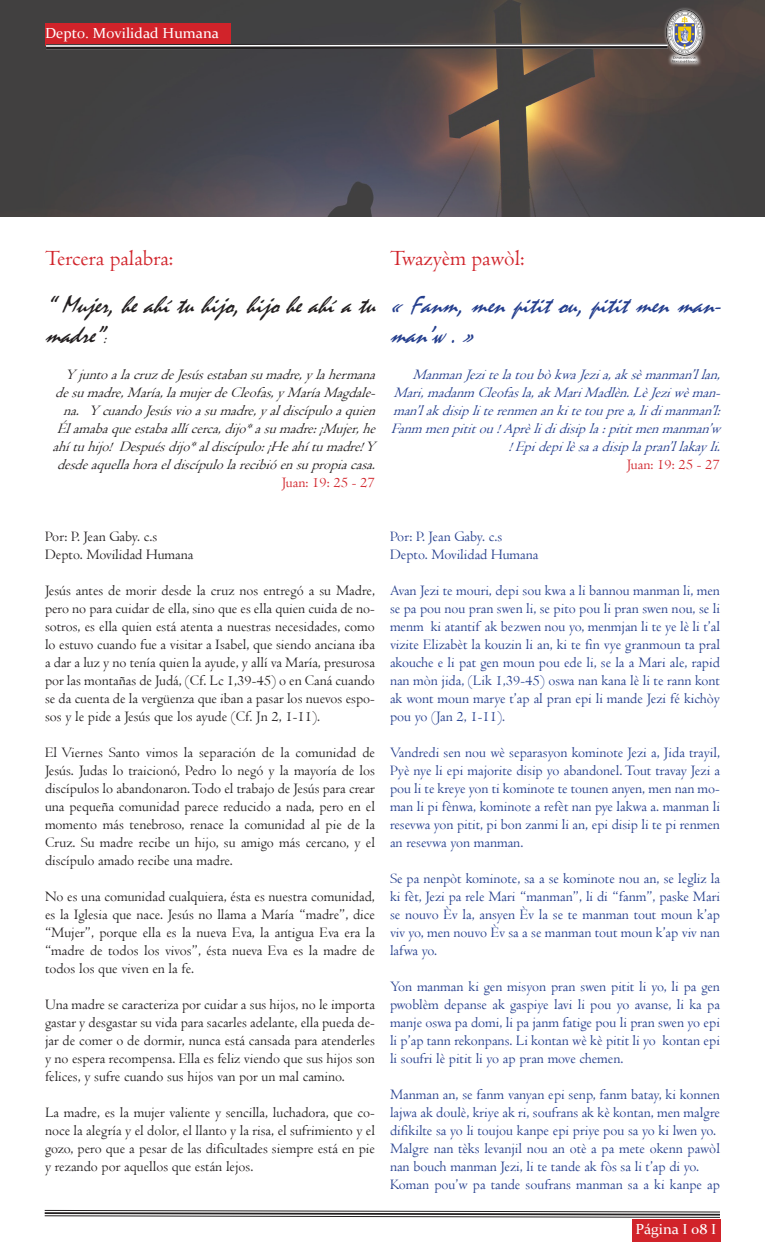
<style>
.page{position:relative;width:765px;height:1260px;background:#fff}
.page>*{position:absolute;margin:0;border:0;box-sizing:border-box;transform-origin:0 0}
.t1{font:italic 25px/30px "Mistral";color:#231f20}
.t2{font:italic 25px "Mistral";color:#253f8e}
.t3{font:22.5px "Centaur";color:#d1232a}
.t4{font:15px/18px "Centaur";color:#231f20;text-align:justify}
.t5{font:15px/18px "Centaur";color:#253f8e;text-align:justify}
.t6{font:italic 15px/18px "Centaur";color:#231f20;text-align:right}
.t7{font:italic 15px/18px "Centaur";letter-spacing:-.05em;color:#253f8e;text-align:right}
.t8{font:15px "Centaur";color:#d1232a}
.t9{font:14.5px "Constantia";color:#fff}
.s1{color:#253f8e}
.s2{font-family:"Centaur";font-size:15px}
</style>
<div class="page">
<img style="left:0;top:0;width:765px;height:217px">
<div style="left:45px;top:23px;width:185px;height:22px;background:#d1232a"></div>
<div style="left:632px;top:1219px;width:88px;height:22px;background:#d1232a"></div>
<svg style="left:44px;top:1210px;width:676px;height:8px"></svg>
<img style="left:654px;top:7px;width:60px;height:60px">
<svg style="left:41px;top:41px;width:632px;height:11px"></svg>
<p class="t9" style="left:45px;top:23px;width:175px">Depto. Movilidad Humana</p>
<p class="t3" style="left:45px;top:244px;width:130px">Tercera palabra:</p>
<p class="t1" style="left:45px;top:290px;width:687px">“ Mujer, he ahí tu hijo, hijo he ahí a tu <span class="s1">« Fanm, men pitit ou, pitit men man&shy;</span>madre”<span class="s2">:</span></p>
<p class="t6" style="left:53px;top:365px;width:330px">YjuntoalacruzdeJesúsestabansumadre,y lahermana desumadre,María,lamujerdeCleofas,y MaríaMagdale&shy;na. YcuandoJesúsvioasumadre,y aldiscípuloaquien Élamabaqueestabaallícerca,dijo*asumadre:¡Mujer,he ahítuhijo! Despuésdijo*aldiscípulo:¡Heahítumadre!Y desdeaquellahoraeldiscípulolarecibióensupropiacasa.</p>
<p class="t8" style="left:282px;top:473px;width:95px">Juan: 19: 25 - 27</p>
<p class="t3" style="left:390px;top:244px;width:136px">Twazyèm pawòl:</p>
<p class="t2" style="left:390px;top:320px;width:95px">man’w.»</p>
<p class="t7" style="left:391px;top:365px;width:336px">ManmanJezitelatoubòkwaJezia,aksèmanman’llan, Mari,madanmCleofasla,akMariMadlèn.LèJeziwèman&shy;man’lakdisipliterenmenankitetouprea,lidimanman’l:<br>Fanmmenpititou!Aprèlididisipla:pititmenmanman’w !Epidepilèsaadisiplapran’llakay li.</p>
<p class="t8" style="left:627px;top:455px;width:95px">Juan: 19: 25 - 27</p>
<p class="t4" style="left:45px;top:527px;width:114px">Por: P. Jean Gaby. c.s</p>
<p class="t4" style="left:45px;top:545px;width:150px">Depto. Movilidad Humana</p>
<p class="t4" style="left:45px;top:581px;width:332px">Jesús antes de morir desde la cruz nos entregó a su Madre, pero no para cuidar de ella, sino que es ella quien cuida de no&shy;sotros, es ella quien está atenta a nuestras necesidades, como lo estuvo cuando fue a visitar a Isabel, que siendo anciana iba a dar a luz y no tenía quien la ayude, y allí va María, presurosa por las montañas de Judá, (Cf. Lc 1,39-45) o en Caná cuando se da cuenta de la vergüenza que iban a pasar los nuevos espo&shy;sos y le pide a Jesús que los ayude (Cf. Jn 2, 1-11).</p>
<p class="t4" style="left:45px;top:743px;width:331px">El Viernes Santo vimos la separación de la comunidad de Jesús. Judas lo traicionó, Pedro lo negó y la mayoría de los discípulos lo abandonaron. Todo el trabajo de Jesús para crear una pequeña comunidad parece reducido a nada, pero en el momento más tenebroso, renace la comunidad al pie de la Cruz. Su madre recibe un hijo, su amigo más cercano, y el discípulo amado recibe una madre.</p>
<p class="t4" style="left:45px;top:887px;width:331px">No es una comunidad cualquiera, ésta es nuestra comunidad, es la Iglesia que nace. Jesús no llama a María “madre”, dice “Mujer”, porque ella es la nueva Eva, la antigua Eva era la “madre de todos los vivos”, ésta nueva Eva es la madre de todos los que viven en la fe.</p>
<p class="t4" style="left:45px;top:995px;width:332px">Una madre se caracteriza por cuidar a sus hijos, no le importa gastar y desgastar su vida para sacarles adelante, ella pueda de&shy;jar de comer o de dormir, nunca está cansada para atenderles y no espera recompensa. Ella es feliz viendo que sus hijos son felices, y sufre cuando sus hijos van por un mal camino.</p>
<p class="t4" style="left:45px;top:1103px;width:332px">La madre, es la mujer valiente y sencilla, luchadora, que co&shy;noce la alegría y el dolor, el llanto y la risa, el sufrimiento y el gozo, pero que a pesar de las dificultades siempre está en pie y rezando por aquellos que están lejos.</p>
<p class="t5" style="left:390px;top:527px;width:114px">Por: P. Jean Gaby. c.s</p>
<p class="t5" style="left:390px;top:545px;width:150px">Depto. Movilidad Humana</p>
<p class="t5" style="left:390px;top:581px;width:331px">Avan Jezi te mouri, depi sou kwa a li bannou manman li, men se pa pou nou pran swen li, se pito pou li pran swen nou, se li menm ki atantif ak bezwen nou yo, menmjan li te ye lè li t’al vizite Elizabèt la kouzin li an, ki te fin vye granmoun ta pral akouche e li pat gen moun pou ede li, se la a Mari ale, rapid nan mòn jida, (Lik 1,39-45) oswa nan kana lè li te rann kont ak wont moun marye t’ap al pran epi li mande Jezi fé kichòy pou yo (Jan 2, 1-11).</p>
<p class="t5" style="left:390px;top:743px;width:332px">Vandredi sen nou wè separasyon kominote Jezi a, Jida trayil, Pyè nye li epi majorite disip yo abandonel. Tout travay Jezi a pou li te kreye yon ti kominote te tounen anyen, men nan mo&shy;man li pi fènwa, kominote a refèt nan pye lakwa a. manman li resevwa yon pitit, pi bon zanmi li an, epi disip li te pi renmen an resevwa yon manman.</p>
<p class="t5" style="left:390px;top:869px;width:331px">Se pa nenpòt kominote, sa a se kominote nou an, se legliz la ki fèt, Jezi pa rele Mari “manman”, li di “fanm”, paske Mari se nouvo Èv la, ansyen Èv la se te manman tout moun k’ap viv yo, men nouvo Èv sa a se manman tout moun k’ap viv nan lafwa yo.</p>
<p class="t5" style="left:390px;top:977px;width:331px">Yon manman ki gen misyon pran swen pitit li yo, li pa gen pwoblèm depanse ak gaspiye lavi li pou yo avanse, li ka pa manje oswa pa domi, li pa janm fatige pou li pran swen yo epi li p’ap tann rekonpans. Li kontan wè kè pitit li yo kontan epi li soufri lè pitit li yo ap pran move chemen.</p>
<p class="t5" style="left:390px;top:1085px;width:332px">Manman an, se fanm vanyan epi senp, fanm batay, ki konnen lajwa ak doulè, kriye ak ri, soufrans ak kè kontan, men malgre difikilte sa yo li toujou kanpe epi priye pou sa yo ki lwen yo.</p>
<p class="t5" style="left:390px;top:1139px;width:331px">Malgre nan tèks levanjil nou an otè a pa mete okenn pawòl nan bouch manman Jezi, li te tande ak fòs sa li t’ap di yo.</p>
<p class="t5" style="left:390px;top:1175px;width:331px">Koman pou’w pa tande soufrans manman sa a ki kanpe ap</p>
<p class="t9" style="left:635px;top:1219px;width:82px">Página I 08 I</p>
</div>
